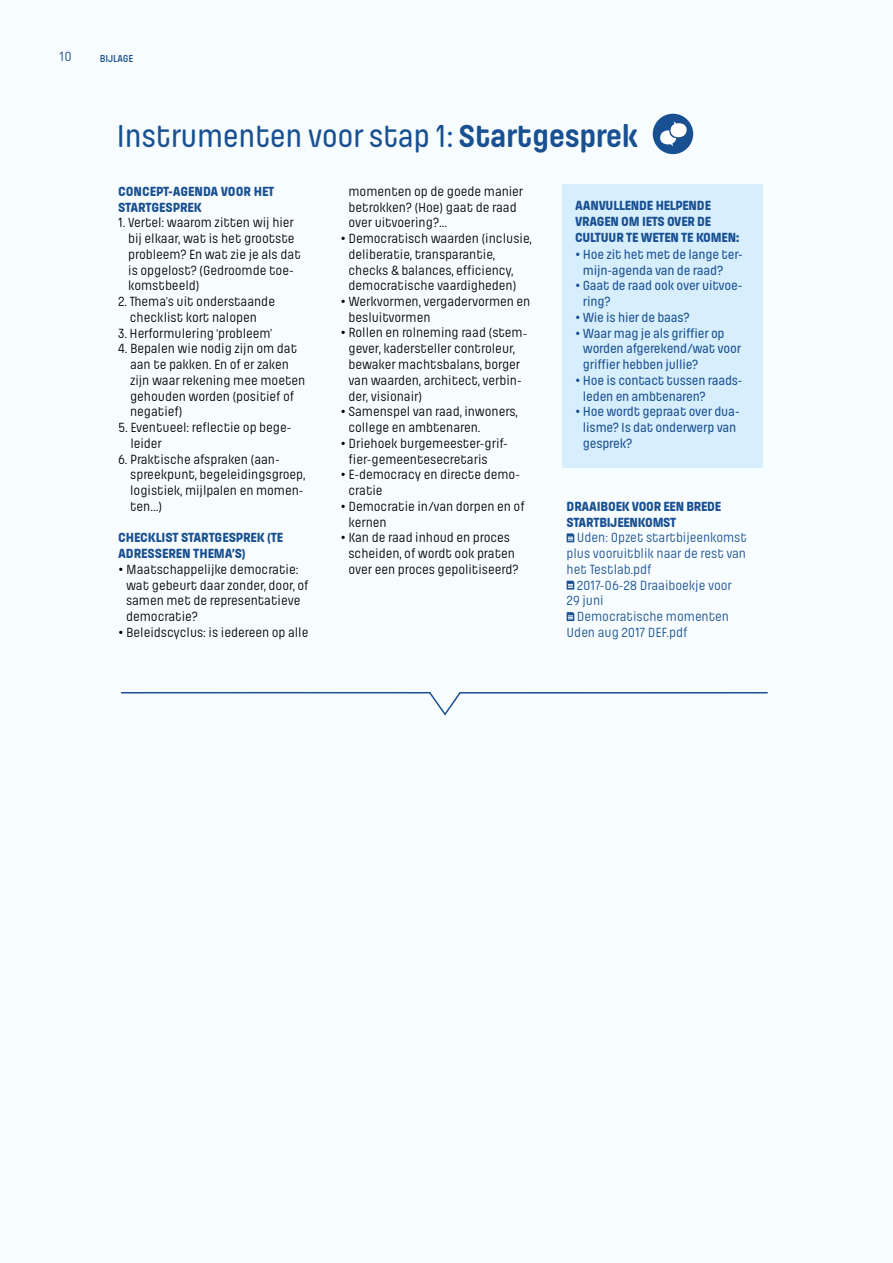
<style>
.page{position:relative;width:893px;height:1263px;background:#f7fcfe}
.page>*{position:absolute;margin:0;border:0;box-sizing:border-box;transform-origin:0 0}
.t1{font:500 33px "Pilcrow Soft";letter-spacing:-.015em;color:#195091}
.t2{font:13.8px/15.8px "Pilcrow Soft";letter-spacing:-.005em;color:#000}
.t3{font:500 13.8px/15.8px "Pilcrow Soft";letter-spacing:-.015em;color:#195091}
.t4{font:800 13.8px/15.8px "Pilcrow Soft";letter-spacing:-.01em;color:#195091}
.t5{font:13.8px/15.8px "Pilcrow Soft";letter-spacing:-.005em;color:#195091}
.t6{font:600 10.5px "Pilcrow Soft";letter-spacing:-.01em;color:#195091}
.s1{font-weight:700}
</style>
<div class="page">
<div style="left:653px;top:114px;width:40px;height:40px;background:#195091;border-radius:50%"></div>
<svg style="left:660px;top:122px;width:27px;height:24px"></svg>
<div style="left:562px;top:184px;width:201px;height:284px;background:#d7eefd"></div>
<svg style="left:567px;top:533px;width:7px;height:9px"></svg>
<svg style="left:567px;top:581px;width:7px;height:8px"></svg>
<svg style="left:567px;top:612px;width:7px;height:9px"></svg>
<svg style="left:120px;top:691px;width:648px;height:25px"></svg>
<p class="t5" style="left:60px;top:49px;width:14px">10</p>
<p class="t6" style="left:100px;top:53px;width:35px">BIJLAGE</p>
<h1 class="t1" style="left:116px;top:119px;width:523px">Instrumenten voor stap 1: <span class="s1">Startgesprek</span></h1>
<p class="t4" style="left:118px;top:184px;width:158px">CONCEPT-AGENDA VOOR HET<br>STARTGESPREK</p>
<p class="t2" style="left:128px;top:215px;width:174px;text-indent:-10px">1. Vertel: waarom zitten wij hier bij elkaar, wat is het grootste probleem? En wat zie je als dat is opgelost? (Gedroomde toe&shy;komstbeeld)</p>
<p class="t2" style="left:118px;top:294px;width:159px;text-align:center">2. Thema’s uit onderstaande checklist kort nalopen</p>
<p class="t2" style="left:118px;top:325px;width:156px">3. Herformulering ‘probleem’</p>
<p class="t2" style="left:130px;top:341px;width:177px;text-indent:-12px">4. Bepalen wie nodig zijn om dat aan te pakken. En of er zaken zijn waar rekening mee moeten gehouden worden (positief of negatief)</p>
<p class="t2" style="left:130px;top:420px;width:163px;text-indent:-12px">5. Eventueel: reflectie op bege&shy;leider</p>
<p class="t2" style="left:130px;top:451px;width:177px;text-indent:-12px">6. Praktische afspraken (aan&shy;spreekpunt, begeleidingsgroep, logistiek, mijlpalen en momen&shy;ten…)</p>
<p class="t4" style="left:118px;top:530px;width:167px">CHECKLIST STARTGESPREK (TE<br>ADRESSEREN THEMA’S)</p>
<p class="t2" style="left:126px;top:562px;width:184px;text-indent:-8px">• Maatschappelijke democratie: wat gebeurt daar zonder, door, of samen met de representatieve democratie?</p>
<p class="t2" style="left:118px;top:625px;width:192px">• Beleidscyclus: is iedereen op alle</p>
<p class="t2" style="left:348px;top:184px;width:176px">momenten op de goede manier betrokken? (Hoe) gaat de raad over uitvoering?...</p>
<p class="t2" style="left:348px;top:231px;width:185px;text-indent:-8px">• Democratisch waarden (inclusie, deliberatie, transparantie, checks &amp; balances, efficiency, democratische vaardigheden)</p>
<p class="t2" style="left:348px;top:294px;width:183px;text-indent:-8px">• Werkvormen, vergadervormen en besluitvormen</p>
<p class="t2" style="left:348px;top:325px;width:180px;text-indent:-8px">• Rollen en rolneming raad (stem&shy;gever, kadersteller controleur, bewaker machtsbalans, borger van waarden, architect, verbin&shy;der, visionair)</p>
<p class="t2" style="left:348px;top:404px;width:171px;text-indent:-8px">• Samenspel van raad, inwoners, college en ambtenaren.</p>
<p class="t2" style="left:348px;top:436px;width:161px;text-indent:-8px">• Driehoek burgemeester-grif&shy;fier-gemeentesecretaris</p>
<p class="t2" style="left:348px;top:467px;width:173px;text-indent:-8px">• E-democracy en directe demo&shy;cratie</p>
<p class="t2" style="left:348px;top:499px;width:178px;text-indent:-8px">• Democratie in/van dorpen en of kernen</p>
<p class="t2" style="left:348px;top:530px;width:171px;text-indent:-8px">• Kan de raad inhoud en proces scheiden, of wordt ook praten over een proces gepolitiseerd?</p>
<p class="t4" style="left:575px;top:198px;width:166px">AANVULLENDE HELPENDE<br>VRAGEN OM IETS OVER DE<br>CULTUUR TE WETEN TE KOMEN:</p>
<p class="t3" style="left:583px;top:247px;width:161px;text-indent:-8px">• Hoe zit het met de lange ter&shy;mijn-agenda van de raad?</p>
<p class="t3" style="left:583px;top:278px;width:161px;text-indent:-8px">• Gaat de raad ook over uitvoe&shy;ring?</p>
<p class="t3" style="left:575px;top:310px;width:116px">• Wie is hier de baas?</p>
<p class="t3" style="left:583px;top:325px;width:160px;text-indent:-8px">• Waar mag je als griffier op worden afgerekend/wat voor griffier hebben jullie?</p>
<p class="t3" style="left:583px;top:373px;width:161px;text-indent:-8px">• Hoe is contact tussen raads&shy;leden en ambtenaren?</p>
<p class="t3" style="left:583px;top:404px;width:158px;text-indent:-8px">• Hoe wordt gepraat over dua&shy;lisme? Is dat onderwerp van gesprek?</p>
<p class="t4" style="left:567px;top:499px;width:156px">DRAAIBOEK VOOR EEN BREDE<br>STARTBIJEENKOMST</p>
<p class="t5" style="left:567px;top:530px;width:182px;text-align:justify;text-indent:10px">Uden: Opzet startbijeenkomst plus vooruitblik naar de rest van het Testlab.pdf</p>
<p class="t5" style="left:567px;top:577px;width:167px;text-indent:10px">2017-06-28 Draaiboekje voor<br>29 juni</p>
<p class="t5" style="left:567px;top:609px;width:164px;text-indent:10px">Democratische momenten<br>Uden aug 2017 DEF.pdf</p>
</div>
